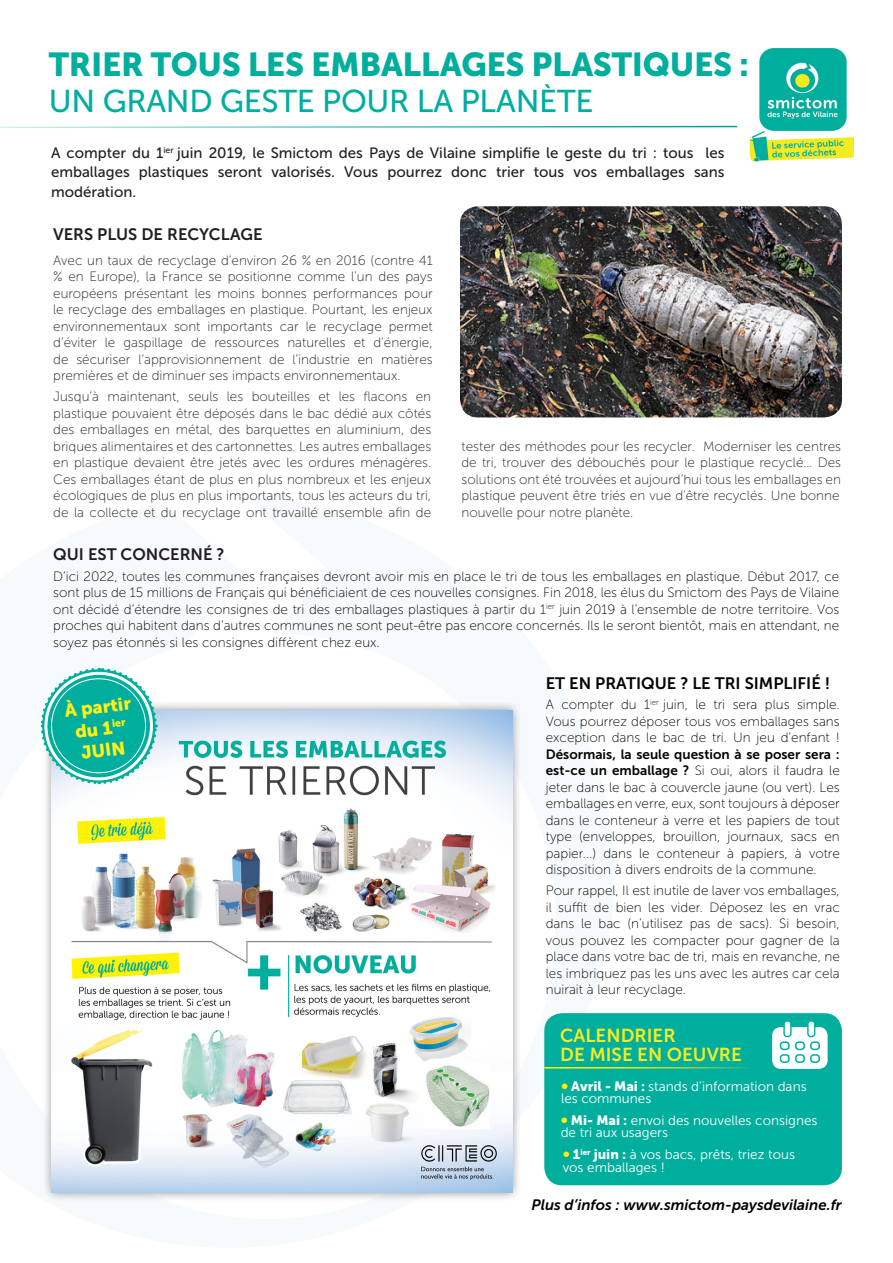
<style>
.page{position:relative;width:893px;height:1263px;background:#fff}
.page>*{position:absolute;margin:0;border:0;box-sizing:border-box;transform-origin:0 0}
.t1{font:33px "Museo Sans 900";letter-spacing:-.01em;color:#00ae9d}
.t2{font:31.5px "Museo Sans 500";letter-spacing:-.01em;color:#00ae9d}
.t3{font:18.75px/19.5px "Museo Sans 700";color:#f4ec1f}
.t4{font:18.3px/21.9px "Museo Sans 900";color:#fff116;text-align:center}
.t5{font:16.5px "Museo Sans 700";color:#231f20}
.t6{font:16.5px "Museo Sans 700";color:#020401}
.t7{font:15px/19.5px "Museo Sans 500";color:#231f20;text-align:justify}
.t8{font:italic 15px "Museo Sans 700";color:#000}
.t9{font:13.5px/16.5px "Museo Sans 100";color:#020401;text-align:justify}
.t10{font:13.5px/16.5px "Museo Sans 100";color:#231f20;text-align:justify}
.t11{font:13.5px/12.5px "Museo Sans 300";color:#fff}
.t12{font:13.5px "Museo Sans 700";color:#020401}
.s1{font-family:"Museo Sans 700"}
.s2{font-family:"Museo Sans 900";color:#fff101}
.s3{font-family:"Museo Sans 900"}
</style>
<div class="page">
<svg style="left:0;top:125px;width:738px;height:3px"></svg>
<img style="left:460px;top:206px;width:382px;height:211px">
<img style="left:750px;top:48px;width:104px;height:113px">
<div style="left:41px;top:700px;width:480px;height:502px;background:#231f20;opacity:.5"></div>
<img style="left:52px;top:710px;width:460px;height:483px">
<div style="left:544px;top:1013px;width:298px;height:172px;background:#00ae9d;border-radius:18px"></div>
<div style="left:773px;top:1028px;width:54px;height:40px;background:#fff;border-radius:8px"></div>
<div style="left:772px;top:1027px;width:56px;height:42px;border:1px solid #fff;border-radius:8px"></div>
<div style="left:784px;top:1021px;width:7px;height:15px;background:#fff;border-radius:3px"></div>
<div style="left:783px;top:1020px;width:9px;height:17px;border:1px solid #00ae9d;border-radius:3px"></div>
<div style="left:808px;top:1021px;width:7px;height:15px;background:#fff;border-radius:3px"></div>
<div style="left:807px;top:1020px;width:8px;height:17px;border:1px solid #00ae9d;border-radius:3px"></div>
<div style="left:780px;top:1054px;width:10px;height:9px;border:2px solid #00ae9d;border-radius:3px"></div>
<div style="left:795px;top:1054px;width:10px;height:9px;border:2px solid #00ae9d;border-radius:3px"></div>
<div style="left:780px;top:1041px;width:10px;height:9px;border:2px solid #00ae9d;border-radius:3px"></div>
<div style="left:795px;top:1041px;width:10px;height:9px;border:2px solid #00ae9d;border-radius:3px"></div>
<div style="left:810px;top:1041px;width:10px;height:9px;border:2px solid #00ae9d;border-radius:3px"></div>
<div style="left:810px;top:1054px;width:10px;height:9px;border:2px solid #00ae9d;border-radius:3px"></div>
<hr style="left:544px;top:1067px;width:208px;height:1px;background:#fff101">
<svg style="left:40px;top:667px;width:119px;height:119px"></svg>
<svg style="left:46px;top:673px;width:105px;height:106px;fill:#04af9e"></svg>
<div style="left:44px;top:672px;width:109px;height:108px;border:3px solid #fff;border-radius:50%"></div>
<div style="left:52px;top:679px;width:94px;height:94px;background:#00ae9d;border-radius:50%"></div>
<h1 class="t1" style="left:49px;top:45px;width:702px">TRIER TOUS LES EMBALLAGES PLASTIQUES :</h1>
<h2 class="t2" style="left:49px;top:84px;width:546px">UN GRAND GESTE POUR LA PLANÈTE</h2>
<p class="t7" style="left:51px;top:143px;width:675px">A compter du 1<sup>ier</sup> juin 2019, le Smictom des Pays de Vilaine simplifie le geste du tri : tous les emballages plastiques seront valorisés. Vous pourrez donc trier tous vos emballages sans modération.</p>
<p class="t5" style="left:53px;top:225px;width:211px">VERS PLUS DE RECYCLAGE</p>
<p class="t10" style="left:53px;top:252px;width:381px">Avec un taux de recyclage d’environ 26 % en 2016 (contre 41 % en Europe), la France se positionne comme l’un des pays européens présentant les moins bonnes performances pour le recyclage des emballages en plastique. Pourtant, les enjeux environnementaux sont importants car le recyclage permet d’éviter le gaspillage de ressources naturelles et d’énergie, de sécuriser l’approvisionnement de l’industrie en matières premières et de diminuer ses impacts environnementaux.</p>
<p class="t10" style="left:53px;top:388px;width:380px">Jusqu’à maintenant, seuls les bouteilles et les flacons en plastique pouvaient être déposés dans le bac dédié aux côtés des emballages en métal, des barquettes en aluminium, des briques alimentaires et des cartonnettes. Les autres emballages en plastique devaient être jetés avec les ordures ménagères.<br>Ces emballages étant de plus en plus nombreux et les enjeux écologiques de plus en plus importants, tous les acteurs du tri, de la collecte et du recyclage ont travaillé ensemble afin de</p>
<p class="t10" style="left:461px;top:438px;width:381px">tester des méthodes pour les recycler. Moderniser les centres de tri, trouver des débouchés pour le plastique recyclé… Des solutions ont été trouvées et aujourd’hui tous les emballages en plastique peuvent être triés en vue d’être recyclés. Une bonne nouvelle pour notre planète.</p>
<p class="t5" style="left:53px;top:545px;width:173px">QUI EST CONCERNÉ ?</p>
<p class="t9" style="left:53px;top:568px;width:788px">D’ici 2022, toutes les communes françaises devront avoir mis en place le tri de tous les emballages en plastique. Début 2017, ce sont plus de 15 millions de Français qui bénéficiaient de ces nouvelles consignes. Fin 2018, les élus du Smictom des Pays de Vilaine ont décidé d’étendre les consignes de tri des emballages plastiques à partir du 1<sup>ier</sup> juin 2019 à l’ensemble de notre territoire. Vos proches qui habitent dans d’autres communes ne sont peut-être pas encore concernés. Ils le seront bientôt, mais en attendant, ne soyez pas étonnés si les consignes diffèrent chez eux.</p>
<h3 class="t4" style="left:63px;top:700px;width:68px;rotate:-7deg">À partir du 1<sup>ier<br></sup>JUIN</h3>
<p class="t6" style="left:546px;top:674px;width:61px">Eten pratique</p>
<p class="t6" style="left:680px;top:674px;width:44px">? le tri</p>
<p class="t6" style="left:745px;top:674px;width:87px">simplifié !</p>
<p class="t9" style="left:546px;top:697px;width:296px">A compter du 1<sup>ier</sup> juin, le tri sera plus simple.<br>Vous pourrez déposer tous vos emballages sans exception dans le bac de tri. Un jeu d’enfant !</p>
<p class="t12" style="left:546px;top:747px;width:295px">Désormais, la seule question à se poser sera :</p>
<p class="t9" style="left:546px;top:763px;width:296px"><span class="s1">est-ce un emballage ?</span> Si oui, alors il faudra le jeter dans le bac à couvercle jaune (ou vert). Les emballages en verre, eux, sont toujours à déposer dans le conteneur à verre et les papiers de tout type (enveloppes, brouillon, journaux, sacs en papier...) dans le conteneur à papiers, à votre disposition à divers endroits de la commune.</p>
<p class="t9" style="left:546px;top:882px;width:296px">Pour rappel, Il est inutile de laver vos emballages, il suffit de bien les vider. Déposez les en vrac dans le bac (n’utilisez pas de sacs). Si besoin, vous pouvez les compacter pour gagner de la place dans votre bac de tri, mais en revanche, ne les imbriquez pas les uns avec les autres car cela nuirait à leur recyclage.</p>
<h3 class="t3" style="left:560px;top:1025px;width:183px">CALENDRIER<br>DE MISE EN OEUVRE</h3>
<p class="t11" style="left:561px;top:1080px;width:247px"><span class="s2">∞</span> <span class="s3">Avril - Mai :</span> stands d’information dans les communes</p>
<p class="t11" style="left:561px;top:1114px;width:258px"><span class="s2">∞</span> <span class="s3">Mi- Mai :</span> envoi des nouvelles consignes de tri aux usagers</p>
<p class="t11" style="left:563px;top:1148px;width:234px"><span class="s2">∞</span> <span class="s3">1</span><sup>ier</sup> <span class="s3">juin :</span> à vos bacs, prêts, triez tous vos emballages !</p>
<p class="t8" style="left:532px;top:1197px;width:312px">Plus d’infos : www.smictom-paysdevilaine.fr</p>
</div>
